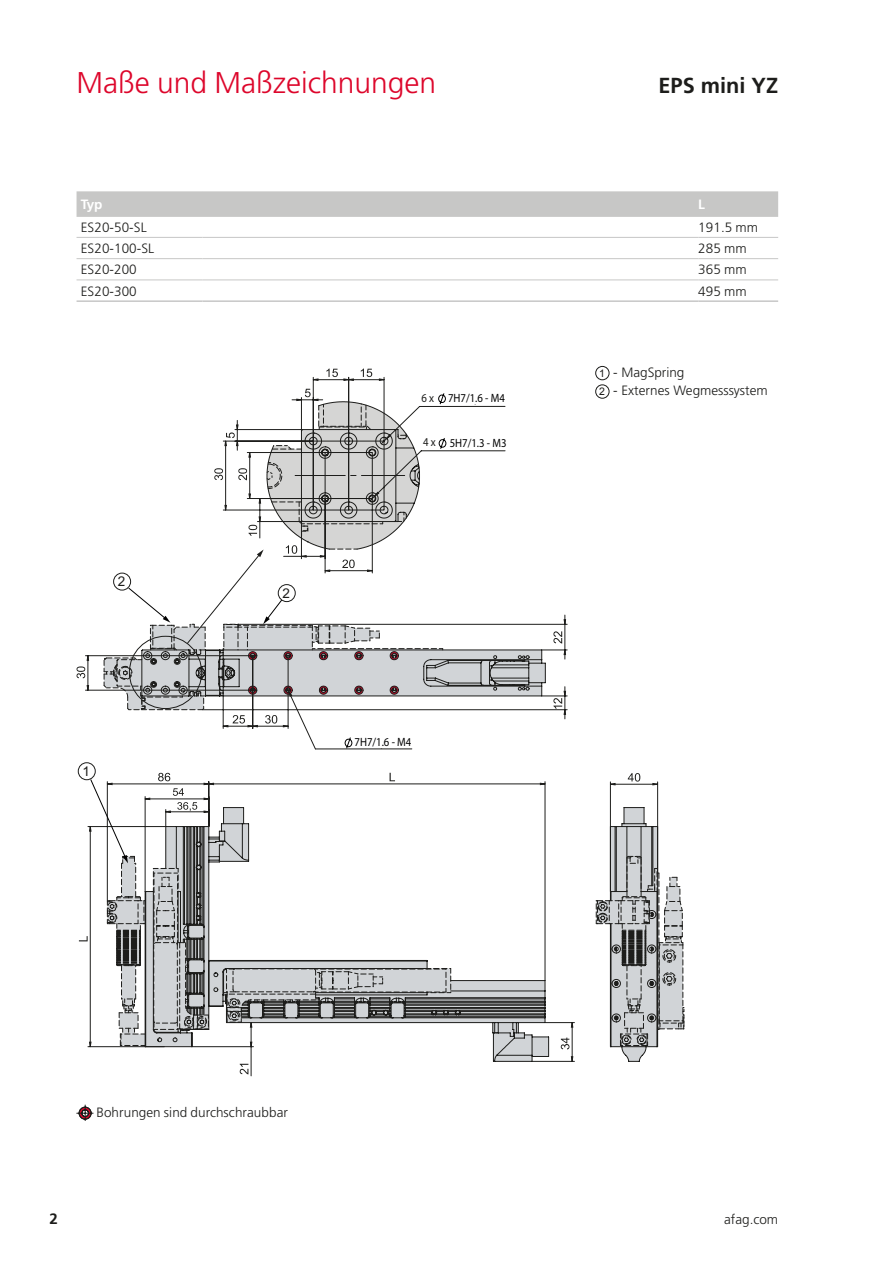
<style>
.page{position:relative;width:893px;height:1263px;background:#fff}
.page>*{position:absolute;margin:0;border:0;box-sizing:border-box;transform-origin:0 0}
.t1{font:300 30px "Frutiger LT Pro";color:#dd062b}
.t2{font:700 21.75px "Frutiger LT Pro";color:#1d1d1b}
.t3{font:700 15px "Frutiger LT Pro";color:#1d1d1b}
.t4{font:300 13.5px/18.3px "Frutiger LT Pro";letter-spacing:.005em;color:#1d1d1b}
.t5{font:700 13.5px "Frutiger LT Pro";color:#fff}
.t6{font:13.5px "Arial";color:#1d1d1b}
.t7{font:12px "Arial";color:#000;scale:.89 1}
.s1{font-family:"Myriad Pro";color:#1d1d1b}
.s2{font-family:"Arial";font-weight:400;font-size:10.5px}
</style>
<div class="page">
<div style="left:595px;top:366px;width:14px;height:14px;border:1px solid #1d1d1b;border-radius:50%"></div>
<div style="left:77px;top:191px;width:701px;height:26px;background:#c7c7c6"></div>
<hr style="left:77px;top:300px;width:125px;height:2px;background:#c7c7c6">
<hr style="left:202px;top:300px;width:496px;height:2px;background:#c7c7c6">
<hr style="left:698px;top:300px;width:80px;height:2px;background:#c7c7c6">
<hr style="left:77px;top:237px;width:125px;height:1px;background:#c7c7c6">
<hr style="left:202px;top:237px;width:496px;height:1px;background:#c7c7c6">
<hr style="left:698px;top:237px;width:80px;height:1px;background:#c7c7c6">
<hr style="left:77px;top:258px;width:125px;height:1px;background:#c7c7c6">
<hr style="left:202px;top:258px;width:496px;height:1px;background:#c7c7c6">
<hr style="left:698px;top:258px;width:80px;height:1px;background:#c7c7c6">
<hr style="left:77px;top:280px;width:125px;height:1px;background:#c7c7c6">
<hr style="left:202px;top:280px;width:496px;height:1px;background:#c7c7c6">
<hr style="left:698px;top:280px;width:80px;height:1px;background:#c7c7c6">
<svg style="left:77px;top:1105px;width:16px;height:16px"></svg>
<svg style="left:313px;top:369px;width:71px;height:11px"></svg>
<svg style="left:77px;top:656px;width:12px;height:34px"></svg>
<svg style="left:561px;top:1022px;width:12px;height:39px"></svg>
<svg style="left:596px;top:807px;width:89px;height:255px"></svg>
<svg style="left:145px;top:807px;width:404px;height:255px"></svg>
<div style="left:78px;top:762px;width:18px;height:18px;border:1px solid #1d1d1b;border-radius:50%"></div>
<svg style="left:103px;top:389px;width:443px;height:360px"></svg>
<svg style="left:79px;top:773px;width:466px;height:274px"></svg>
<div style="left:113px;top:573px;width:18px;height:17px;border:1px solid #1d1d1b;border-radius:50%"></div>
<div style="left:278px;top:584px;width:18px;height:18px;border:1px solid #1d1d1b;border-radius:50%"></div>
<h1 class="t1" style="left:77px;top:65px;width:361px">Maße und Maßzeichnungen</h1>
<h2 class="t2" style="left:658px;top:72px;width:121px">EPS mini YZ</h2>
<p class="t5" style="left:81px;top:196px;width:23px">Typ</p>
<p class="t5" style="left:698px;top:196px;width:8px">L</p>
<p class="t4" style="left:81px;top:218px;width:67px">ES20-50-SL</p>
<p class="t4" style="left:698px;top:218px;width:61px">191.5 mm</p>
<p class="t4" style="left:81px;top:239px;width:75px">ES20-100-SL</p>
<p class="t4" style="left:698px;top:239px;width:50px">285 mm</p>
<p class="t4" style="left:81px;top:261px;width:57px">ES20-200</p>
<p class="t4" style="left:698px;top:261px;width:50px">365 mm</p>
<p class="t4" style="left:81px;top:282px;width:57px">ES20-300</p>
<p class="t4" style="left:698px;top:282px;width:50px">495 mm</p>
<p class="t6" style="left:118px;top:572px;width:9px">2</p>
<p class="t6" style="left:83px;top:762px;width:9px">1</p>
<p class="t6" style="left:283px;top:584px;width:9px">2</p>
<p class="t7" style="left:421px;top:391px;width:95px"><span class="s1">6 x</span> 7H7/1.6 - M4</p>
<p class="t7" style="left:423px;top:436px;width:95px"><span class="s1">4 x</span> 5H7/1.3 - M3</p>
<p class="t7" style="left:354px;top:735px;width:65px">7H7/1.6 - M4</p>
<p class="t4" style="left:599px;top:363px;width:170px"><span class="s2">1</span> - MagSpring<br><span class="s2">2</span> - Externes Wegmesssystem</p>
<p class="t4" style="left:96px;top:1103px;width:193px">Bohrungen sind durchschraubbar</p>
<p class="t3" style="left:49px;top:1210px;width:10px">2</p>
<p class="t4" style="left:724px;top:1210px;width:55px">afag.com</p>
</div>
